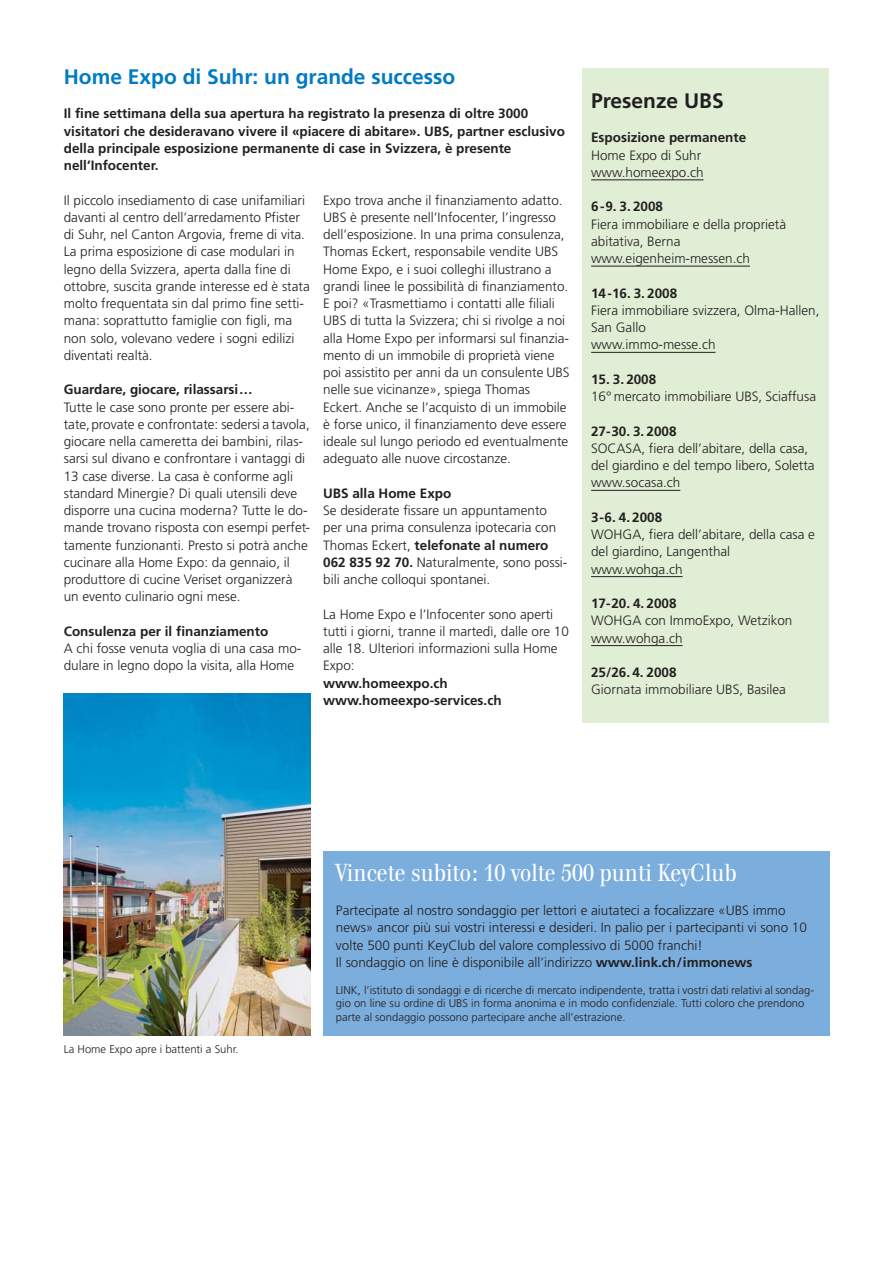
<style>
.page{position:relative;width:893px;height:1263px;background:#fff}
.page>*{position:absolute;margin:0;border:0;box-sizing:border-box;transform-origin:0 0}
.t1{font:24px "UBS Headline";color:#fff}
.t2{font:700 21px "Frutiger";color:#007bc3}
.t3{font:700 21px "Frutiger";color:#231f20}
.t4{font:300 13.5px/17.2px "Frutiger";color:#231f20}
.t5{font:700 13.5px/17.2px "Frutiger";color:#231f20}
.t6{font:300 11.25px/13.5px "Frutiger";color:#231f20}
.s1{font-weight:700}
</style>
<div class="page">
<div style="left:583px;top:68px;width:246px;height:655px;background:#e0eed5"></div>
<hr style="left:591px;top:180px;width:112px;height:1px;background:#231f20">
<hr style="left:591px;top:266px;width:159px;height:1px;background:#231f20">
<hr style="left:591px;top:352px;width:124px;height:1px;background:#231f20">
<hr style="left:591px;top:490px;width:89px;height:1px;background:#231f20">
<hr style="left:591px;top:576px;width:91px;height:1px;background:#231f20">
<hr style="left:591px;top:645px;width:91px;height:1px;background:#231f20">
<div style="left:323px;top:851px;width:506px;height:185px;background:#7baddd"></div>
<img style="left:64px;top:693px;width:246px;height:343px">
<h2 class="t2" style="left:64px;top:68px;width:393px">Home Expo di Suhr: un grande successo</h2>
<p class="t5" style="left:64px;top:106px;width:503px">Il fine settimana della sua apertura ha registrato la presenza di oltre 3000 visitatori che desideravano vivere il «piacere di abitare». UBS, partner esclusivo della principale esposizione permanente di case in Svizzera, è presente nell’Infocenter.</p>
<p class="t4" style="left:64px;top:192px;width:247px">Il piccolo insediamento di case unifamiliari davanti al centro dell’arredamento Pfister di Suhr, nel Canton Argovia, freme di vita.<br>La prima esposizione di case modulari in legno della Svizzera, aperta dalla fine di ottobre, suscita grande interesse ed è stata molto frequentata sin dal primo fine setti&shy;mana: soprattutto famiglie con figli, ma non solo, volevano vedere i sogni edilizi diventati realtà.</p>
<p class="t5" style="left:64px;top:382px;width:190px">Guardare, giocare, rilassarsi…</p>
<p class="t4" style="left:64px;top:399px;width:248px">Tutte le case sono pronte per essere abi&shy;tate,provate e confrontate: sedersi a tavola, giocare nella cameretta dei bambini, rilas&shy;sarsi sul divano e confrontare i vantaggi di 13 case diverse. La casa è conforme agli standard Minergie? Di quali utensili deve disporre una cucina moderna? Tutte le do&shy;mande trovano risposta con esempi perfet&shy;tamente funzionanti. Presto si potrà anche cucinare alla Home Expo: da gennaio, il produttore di cucine Veriset organizzerà un evento culinario ogni mese.</p>
<p class="t5" style="left:64px;top:624px;width:206px">Consulenza per il finanziamento</p>
<p class="t4" style="left:64px;top:641px;width:239px">A chi fosse venuta voglia di una casa mo&shy;dulare in legno dopo la visita, alla Home</p>
<p class="t4" style="left:323px;top:192px;width:248px">Expo trova anche il finanziamento adatto.<br>UBS è presente nell’Infocenter, l’ingresso dell’esposizione. In una prima consulenza, Thomas Eckert, responsabile vendite UBS Home Expo, e i suoi colleghi illustrano a grandi linee le possibilità di finanziamento.<br>E poi? «Trasmettiamo i contatti alle filiali UBS di tutta la Svizzera; chi si rivolge a noi alla Home Expo per informarsi sul finanzia&shy;mento di un immobile di proprietà viene poi assistito per anni da un consulente UBS nelle sue vicinanze», spiega Thomas Eckert. Anche se l’acquisto di un immobile è forse unico, il finanziamento deve essere ideale sul lungo periodo ed eventualmente adeguato alle nuove circostanze.</p>
<p class="t5" style="left:323px;top:486px;width:130px">UBS alla Home Expo</p>
<p class="t4" style="left:323px;top:503px;width:246px">Se desiderate fissare un appuntamento per una prima consulenza ipotecaria con Thomas Eckert, <span class="s1">telefonate al numero 062 835 92 70.</span> Naturalmente, sono possi&shy;bili anche colloqui spontanei.</p>
<p class="t4" style="left:323px;top:606px;width:247px">La Home Expo e l’Infocenter sono aperti tutti i giorni, tranne il martedì, dalle ore 10 alle 18. Ulteriori informazioni sulla Home Expo:</p>
<p class="t5" style="left:323px;top:675px;width:180px">www.homeexpo.ch www.homeexpo-services.ch</p>
<h2 class="t3" style="left:591px;top:92px;width:134px">Presenze UBS</h2>
<p class="t5" style="left:591px;top:130px;width:157px">Esposizione permanente</p>
<p class="t4" style="left:591px;top:147px;width:114px">Home Expo di Suhr www.homeexpo.ch</p>
<p class="t5" style="left:591px;top:199px;width:73px">6-9. 3. 2008</p>
<p class="t4" style="left:591px;top:216px;width:197px">Fiera immobiliare e della proprietà abitativa, Berna www.eigenheim-messen.ch</p>
<p class="t5" style="left:591px;top:285px;width:88px">14-16. 3. 2008</p>
<p class="t4" style="left:591px;top:303px;width:230px">Fiera immobiliare svizzera, Olma-Hallen,<br>San Gallo<br>www.immo-messe.ch</p>
<p class="t5" style="left:591px;top:372px;width:67px">15. 3. 2008</p>
<p class="t4" style="left:591px;top:389px;width:226px">16° mercato immobiliare UBS, Sciaffusa</p>
<p class="t5" style="left:591px;top:423px;width:87px">27-30. 3. 2008</p>
<p class="t4" style="left:591px;top:441px;width:225px">SOCASA, fiera dell’abitare, della casa, del giardino e del tempo libero, Soletta www.socasa.ch</p>
<p class="t5" style="left:591px;top:510px;width:73px">3-6. 4. 2008</p>
<p class="t4" style="left:591px;top:527px;width:225px">WOHGA, fiera dell’abitare, della casa e del giardino, Langenthal www.wohga.ch</p>
<p class="t5" style="left:591px;top:596px;width:87px">17-20. 4. 2008</p>
<p class="t4" style="left:591px;top:613px;width:203px">WOHGA con ImmoExpo, Wetzikon www.wohga.ch</p>
<p class="t5" style="left:591px;top:665px;width:87px">25/26. 4. 2008</p>
<p class="t4" style="left:591px;top:682px;width:196px">Giornata immobiliare UBS, Basilea</p>
<p class="t6" style="left:64px;top:1044px;width:176px">La Home Expo apre i battenti a Suhr.</p>
<h1 class="t1" style="left:336px;top:863px;width:402px">Vincete subito: 10 volte 500 punti KeyClub</h1>
<p class="t4" style="left:336px;top:903px;width:472px">Partecipate al nostro sondaggio per lettori e aiutateci a focalizzare «UBS immo news» ancor più sui vostri interessi e desideri. In palio per i partecipanti vi sono 10 volte 500 punti KeyClub del valore complessivo di 5000 franchi!<br>Il sondaggio on line è disponibile all’indirizzo <span class="s1">www.link.ch/immonews</span></p>
<p class="t6" style="left:336px;top:984px;width:480px">LINK, l’istituto di sondaggi e di ricerche di mercato indipendente, tratta i vostri dati relativi al sondag&shy;gio on line su ordine di UBS in forma anonima e in modo confidenziale. Tutti coloro che prendono parte al sondaggio possono partecipare anche all’estrazione.</p>
</div>
